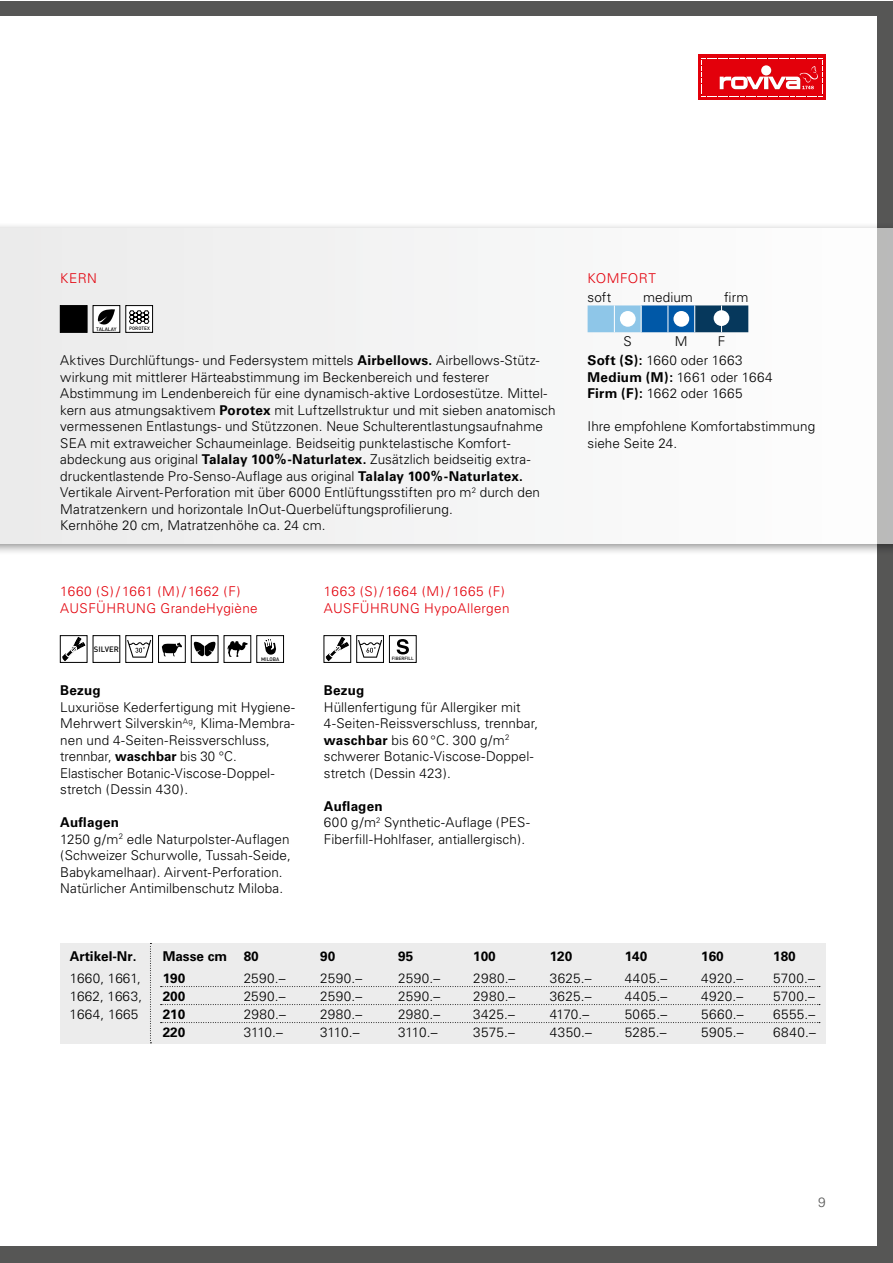
<style>
.page{position:relative;width:893px;height:1263px;background:#fff}
.page>*{position:absolute;margin:0;border:0;box-sizing:border-box;transform-origin:0 0}
.t1{font:300 13.5px/16.5px "Univers";letter-spacing:.005em;color:#000}
.t2{font:300 13.5px/16.5px "Univers";letter-spacing:.03em;color:#e3000b}
.t3{font:700 13.5px "Univers";color:#000}
.t4{font:300 13.5px "Univers";color:#565655}
.t5{font:500 7.65px "DIN";color:#000}
.t6{font:500 5.1px "DIN";color:#000}
.t7{font:500 4.8px "DIN";color:#000}
.t8{font:500 4.65px "DIN";color:#000}
.s1{font-weight:700}
</style>
<div class="page">
<div style="left:0;top:1px;width:892px;height:1262px;background:#565655"></div>
<div style="left:0;top:16px;width:877px;height:1229px;background:#fff"></div>
<div style="left:0;top:222px;width:892px;height:334px;background:#000;opacity:.75"></div>
<div style="left:0;top:229px;width:892px;height:314px;background:#f4f4f4"></div>
<svg style="left:397px;top:639px;width:12px;height:15px"></svg>
<div style="left:389px;top:635px;width:27px;height:28px;border:1px solid #000"></div>
<svg style="left:358px;top:640px;width:24px;height:18px"></svg>
<div style="left:356px;top:635px;width:28px;height:28px;border:1px solid #000"></div>
<svg style="left:326px;top:637px;width:23px;height:23px"></svg>
<div style="left:324px;top:635px;width:27px;height:28px;border:1px solid #000"></div>
<svg style="left:62px;top:637px;width:23px;height:23px"></svg>
<div style="left:60px;top:635px;width:27px;height:28px;border:1px solid #000"></div>
<div style="left:93px;top:635px;width:27px;height:28px;border:1px solid #000"></div>
<svg style="left:162px;top:642px;width:20px;height:14px"></svg>
<div style="left:158px;top:635px;width:28px;height:28px;border:1px solid #000"></div>
<svg style="left:227px;top:641px;width:21px;height:16px"></svg>
<div style="left:224px;top:635px;width:27px;height:28px;border:1px solid #000"></div>
<svg style="left:193px;top:641px;width:23px;height:16px"></svg>
<div style="left:191px;top:635px;width:27px;height:28px;border:1px solid #000"></div>
<svg style="left:264px;top:639px;width:12px;height:16px"></svg>
<div style="left:256px;top:635px;width:28px;height:28px;border:1px solid #000"></div>
<div style="left:60px;top:943px;width:766px;height:100px;background:#ececec"></div>
<svg style="left:161px;top:986px;width:659px;height:1px"></svg>
<svg style="left:161px;top:1004px;width:659px;height:1px"></svg>
<svg style="left:161px;top:1022px;width:659px;height:1px"></svg>
<svg style="left:62px;top:307px;width:23px;height:24px"></svg>
<div style="left:60px;top:305px;width:27px;height:28px;border:1px solid #000"></div>
<div style="left:93px;top:306px;width:27px;height:26px;background:#fff"></div>
<svg style="left:97px;top:309px;width:18px;height:16px"></svg>
<div style="left:93px;top:305px;width:27px;height:28px;border:1px solid #000"></div>
<div style="left:126px;top:306px;width:27px;height:26px;background:#fff"></div>
<svg style="left:129px;top:310px;width:21px;height:14px"></svg>
<div style="left:126px;top:305px;width:27px;height:28px;border:1px solid #000"></div>
<div style="left:698px;top:54px;width:128px;height:46px;background:#e3000b"></div>
<svg style="left:701px;top:58px;width:122px;height:39px"></svg>
<svg style="left:128px;top:640px;width:23px;height:18px"></svg>
<div style="left:126px;top:635px;width:27px;height:28px;border:1px solid #000"></div>
<svg style="left:150px;top:943px;width:1px;height:100px"></svg>
<svg style="left:588px;top:305px;width:160px;height:27px;background:#3c79a7"></svg>
<div style="left:620px;top:311px;width:16px;height:16px;background:#fff;border-radius:50%"></div>
<div style="left:673px;top:311px;width:16px;height:16px;background:#fff;border-radius:50%"></div>
<div style="left:714px;top:310px;width:15px;height:16px;background:#fff;border-radius:50%"></div>
<p class="t2" style="left:60px;top:270px;width:38px">KERN</p>
<p class="t6" style="left:96px;top:325px;width:22px">TALALAY</p>
<p class="t7" style="left:129px;top:326px;width:22px">POROTEX</p>
<p class="t1" style="left:60px;top:352px;width:497px">Aktives Durchlüftungs- und Federsystem mittels <span class="s1">Airbellows.</span> Airbellows-Stütz&shy;wirkung mit mittlerer Härteabstimmung im Beckenbereich und festerer Abstimmung im Lendenbereich für eine dynamisch-aktive Lordosestütze. Mittel&shy;kern aus atmungsaktivem <span class="s1">Porotex</span> mit Luftzellstruktur und mit sieben anatomisch vermessenen Entlastungs- und Stützzonen. Neue Schulterentlastungsaufnahme SEA mit extraweicher Schaumeinlage. Beidseitig punktelastische Komfort&shy;abdeckung aus original <span class="s1">Talalay 100%-Naturlatex.</span> Zusätzlich beidseitig extra&shy;druckentlastende Pro-Senso-Auflage aus original <span class="s1">Talalay 100%-Naturlatex.<br></span>Vertikale Airvent-Perforation mit über 6000 Entlüftungsstiften pro m<sup>2</sup> durch den Matratzenkern und horizontale InOut-Querbelüftungsprofilierung.<br>Kernhöhe 20 cm, Matratzenhöhe ca. 24 cm.</p>
<p class="t2" style="left:60px;top:583px;width:199px">1660 (S)/1661 (M)/1662 (F)<br>AUSFÜHRUNG GrandeHygiène</p>
<p class="t2" style="left:324px;top:583px;width:187px">1663 (S)/1664 (M)/1665 (F)<br>AUSFÜHRUNG HypoAllergen</p>
<p class="t5" style="left:94px;top:644px;width:26px">SILVER</p>
<p class="t6" style="left:261px;top:655px;width:20px">MILOBA</p>
<p class="t8" style="left:392px;top:656px;width:24px">FIBERFILL</p>
<p class="t3" style="left:60px;top:683px;width:42px">Bezug</p>
<p class="t1" style="left:60px;top:699px;width:236px">Luxuriöse Kederfertigung mit Hygiene-Mehrwert Silverskin<sup>Ag</sup>, Klima-Membra&shy;nen und 4-Seiten-Reissverschluss, trennbar, <span class="s1">waschbar</span> bis 30 °C.<br>Elastischer Botanic-Viscose-Doppel&shy;stretch (Dessin 430).</p>
<p class="t1" style="left:60px;top:814px;width:232px"><span class="s1">Auflagen<br></span>1250 g/m<sup>2</sup> edle Naturpolster-Auflagen (Schweizer Schurwolle, Tussah-Seide, Babykamelhaar). Airvent-Perforation.<br>Natürlicher Antimilbenschutz Miloba.</p>
<p class="t3" style="left:324px;top:683px;width:42px">Bezug</p>
<p class="t1" style="left:324px;top:699px;width:216px">Hüllenfertigung für Allergiker mit<br>4-Seiten-Reissverschluss, trennbar, <span class="s1">waschbar</span> bis 60 °C. 300 g/m<sup>2 </sup>schwerer Botanic-Viscose-Doppel&shy;stretch (Dessin 423).</p>
<p class="t1" style="left:324px;top:798px;width:207px"><span class="s1">Auflagen<br></span>600 g/m<sup>2</sup> Synthetic-Auflage (PES-<br>Fiberfill-Hohlfaser, antiallergisch).</p>
<p class="t2" style="left:588px;top:270px;width:70px">KOMFORT</p>
<p class="t1" style="left:588px;top:289px;width:25px">soft</p>
<p class="t1" style="left:643px;top:289px;width:51px">medium</p>
<p class="t1" style="left:724px;top:289px;width:26px">firm</p>
<p class="t1" style="left:624px;top:333px;width:10px">S</p>
<p class="t1" style="left:675px;top:333px;width:14px">M</p>
<p class="t1" style="left:588px;top:332px;width:157px;line-height:19px;text-indent:130px">F<br><span class="s1">Soft (S):</span> 1660 oder 1663</p>
<p class="t1" style="left:588px;top:369px;width:187px"><span class="s1">Medium (M):</span> 1661 oder 1664<br><span class="s1">Firm (F):</span> 1662 oder 1665</p>
<p class="t1" style="left:588px;top:418px;width:229px">Ihre empfohlene Komfortabstimmung siehe Seite 24.</p>
<p class="t3" style="left:70px;top:948px;width:68px">Artikel-Nr.</p>
<p class="t3" style="left:163px;top:948px;width:98px">Masse cm 80</p>
<p class="t3" style="left:320px;top:948px;width:17px">90</p>
<p class="t3" style="left:398px;top:948px;width:17px">95</p>
<p class="t3" style="left:473px;top:948px;width:24px">100</p>
<p class="t3" style="left:550px;top:948px;width:24px">120</p>
<p class="t3" style="left:625px;top:948px;width:24px">140</p>
<p class="t3" style="left:701px;top:948px;width:24px">160</p>
<p class="t3" style="left:773px;top:948px;width:24px">180</p>
<p class="t1" style="left:70px;top:970px;width:73px">1660, 1661,</p>
<p class="t3" style="left:163px;top:970px;width:24px">190</p>
<p class="t1" style="left:244px;top:970px;width:43px">2590.–</p>
<p class="t1" style="left:320px;top:970px;width:43px">2590.–</p>
<p class="t1" style="left:398px;top:970px;width:43px">2590.–</p>
<p class="t1" style="left:473px;top:970px;width:44px">2980.–</p>
<p class="t1" style="left:550px;top:970px;width:43px">3625.–</p>
<p class="t1" style="left:625px;top:970px;width:44px">4405.–</p>
<p class="t1" style="left:701px;top:970px;width:43px">4920.–</p>
<p class="t1" style="left:773px;top:970px;width:43px">5700.–</p>
<p class="t1" style="left:70px;top:988px;width:74px">1662, 1663,</p>
<p class="t3" style="left:163px;top:988px;width:24px">200</p>
<p class="t1" style="left:244px;top:988px;width:43px">2590.–</p>
<p class="t1" style="left:320px;top:988px;width:43px">2590.–</p>
<p class="t1" style="left:398px;top:988px;width:43px">2590.–</p>
<p class="t1" style="left:473px;top:988px;width:44px">2980.–</p>
<p class="t1" style="left:550px;top:988px;width:43px">3625.–</p>
<p class="t1" style="left:625px;top:988px;width:44px">4405.–</p>
<p class="t1" style="left:701px;top:988px;width:43px">4920.–</p>
<p class="t1" style="left:773px;top:988px;width:43px">5700.–</p>
<p class="t1" style="left:70px;top:1006px;width:70px">1664, 1665</p>
<p class="t3" style="left:163px;top:1006px;width:24px">210</p>
<p class="t1" style="left:244px;top:1006px;width:44px">2980.–</p>
<p class="t1" style="left:320px;top:1006px;width:44px">2980.–</p>
<p class="t1" style="left:398px;top:1006px;width:44px">2980.–</p>
<p class="t1" style="left:473px;top:1006px;width:43px">3425.–</p>
<p class="t1" style="left:550px;top:1006px;width:41px">4170.–</p>
<p class="t1" style="left:625px;top:1006px;width:44px">5065.–</p>
<p class="t1" style="left:701px;top:1006px;width:44px">5660.–</p>
<p class="t1" style="left:773px;top:1006px;width:44px">6555.–</p>
<p class="t3" style="left:163px;top:1024px;width:24px">220</p>
<p class="t1" style="left:244px;top:1024px;width:41px">3110.–</p>
<p class="t1" style="left:320px;top:1024px;width:41px">3110.–</p>
<p class="t1" style="left:398px;top:1024px;width:41px">3110.–</p>
<p class="t1" style="left:473px;top:1024px;width:43px">3575.–</p>
<p class="t1" style="left:550px;top:1024px;width:44px">4350.–</p>
<p class="t1" style="left:625px;top:1024px;width:43px">5285.–</p>
<p class="t1" style="left:701px;top:1024px;width:44px">5905.–</p>
<p class="t1" style="left:773px;top:1024px;width:44px">6840.–</p>
<p class="t4" style="left:818px;top:1194px;width:9px">9</p>
</div>
